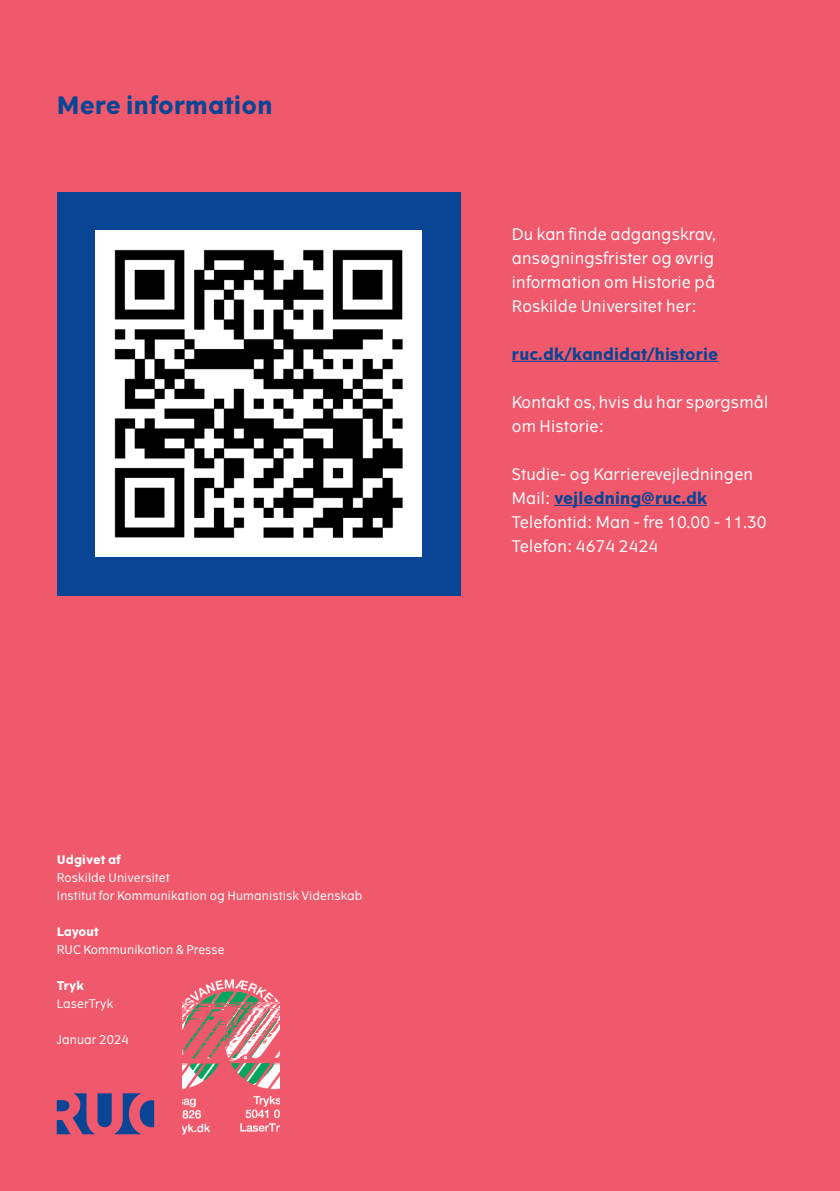
<style>
.page{position:relative;width:840px;height:1191px;background:#fff}
.page>*{position:absolute;margin:0;border:0;box-sizing:border-box;transform-origin:0 0}
.Heading_2_-_Bold_16_-_lysblå{font:700 24px "The Wave";letter-spacing:.01em;color:#094594}
.Brødtekst_Regular_8_12{font:16px/24px "The Wave";letter-spacing:.01em;color:#fff}
.Brødtekst_Regular_8_12-2{font:700 16px "The Wave";letter-spacing:.01em;color:#094594}
.Kolofon{font:12px/18px "The Wave";letter-spacing:.01em;color:#fff}
.s1{font-weight:700}
.s2{font-weight:700;color:#094594}
</style>
<div class="page">
<div style="left:0;top:0;width:839px;height:1191px;background:#f0596c"></div>
<hr style="left:511px;top:361px;width:207px;height:1px;background:#094594">
<hr style="left:553px;top:505px;width:153px;height:1px;background:#094594">
<div style="left:57px;top:192px;width:403px;height:403px;background:#094594"></div>
<img style="left:96px;top:231px;width:325px;height:325px">
<img style="left:182px;top:979px;width:98px;height:155px">
<svg style="left:57px;top:1093px;width:97px;height:41px"></svg>
<p class="Heading_2_-_Bold_16_-_lysblå" style="left:57px;top:90px;width:217px">Mere information</p>
<p class="Kolofon" style="left:57px;top:850px;width:307px"><span class="s1">Udgivet af<br></span>Roskilde Universitet<br>Institut for Kommunikation og Humanistisk Videnskab</p>
<p class="Kolofon" style="left:57px;top:922px;width:169px"><span class="s1">Layout<br></span>RUC Kommunikation &amp; Presse</p>
<p class="Kolofon" style="left:57px;top:976px;width:58px"><span class="s1">Tryk<br></span>LaserTryk</p>
<p class="Kolofon" style="left:57px;top:1030px;width:73px">Januar 2024</p>
<p class="Brødtekst_Regular_8_12" style="left:511px;top:222px;width:205px;text-align:justify">Du kan finde adgangskrav, ansøgningsfrister og øvrig information om Historie på Roskilde Universitet her:</p>
<p class="Brødtekst_Regular_8_12-2" style="left:511px;top:344px;width:208px">ruc.dk/kandidat/historie</p>
<p class="Brødtekst_Regular_8_12" style="left:511px;top:390px;width:258px">Kontakt os, hvis du har spørgsmål om Historie:</p>
<p class="Brødtekst_Regular_8_12" style="left:511px;top:462px;width:256px">Studie- og Karrierevejledningen<br>Mail: <span class="s2">vejledning@ruc.dk<br></span>Telefontid: Man - fre 10.00 - 11.30<br>Telefon: 4674 2424</p>
</div>
